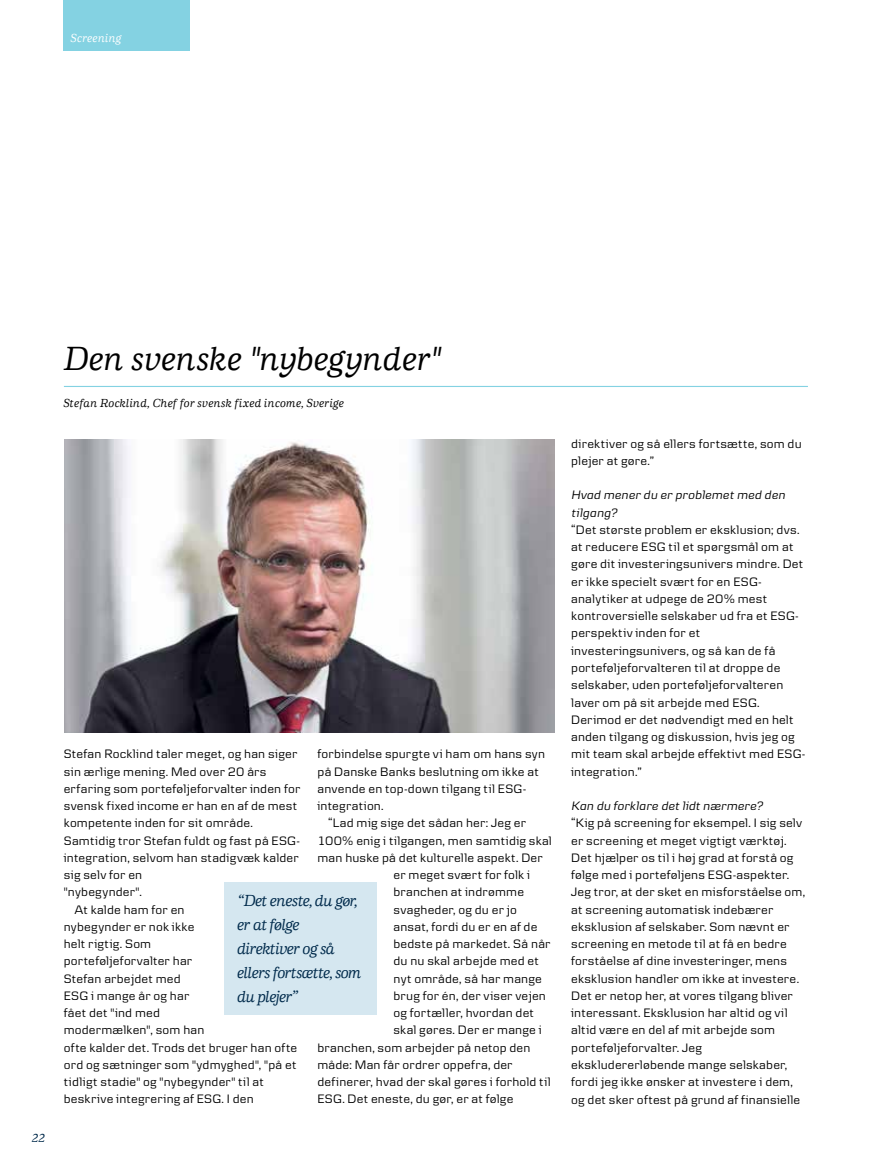
<style>
.page{position:relative;width:893px;height:1170px;background:#fff}
.page>*{position:absolute;margin:0;border:0;box-sizing:border-box;transform-origin:0 0}
.t1{font:italic 500 34.5px "Danske Human";color:#000}
.t2{font:italic 500 16.5px/24px "Danske Human";letter-spacing:-.035em;color:#002a4b}
.t3{font:12.75px/17.2px "Danske Text";letter-spacing:.015em;color:#000}
.t4{font:italic 12.75px/17.2px "Danske Text";letter-spacing:.01em;color:#000}
.t5{font:italic 500 12px "Danske Human";letter-spacing:.015em;color:#000}
.t6{font:italic 500 12px "Danske Human";letter-spacing:.02em;color:#fff}
.t7{font:italic 500 12px "Danske Human";color:#002a4b}
</style>
<div class="page">
<img style="left:64px;top:439px;width:490px;height:293px">
<div style="left:224px;top:881px;width:152px;height:133px;background:#d5e7f0"></div>
<div style="left:63px;top:0;width:127px;height:50px;background:#84d2e2"></div>
<hr style="left:64px;top:386px;width:744px;height:1px;background:#84d2e2">
<p class="t6" style="left:71px;top:32px;width:52px">Screening</p>
<h1 class="t1" style="left:64px;top:339px;width:378px">Den svenske "nybegynder"</h1>
<p class="t5" style="left:63px;top:396px;width:282px">Stefan Rocklind, Chef for svensk fixed income, Sverige</p>
<p class="t7" style="left:32px;top:1131px;width:14px">22</p>
<p class="t3" style="left:64px;top:745px;width:235px">Stefan Rocklind taler meget, og han siger</p>
<p class="t3" style="left:64px;top:762px;width:204px">sin ærlige mening. Med over 20 års</p>
<p class="t3" style="left:64px;top:779px;width:238px">erfaring som porteføljeforvalter inden for</p>
<p class="t3" style="left:64px;top:796px;width:235px">svensk fixed income er han en af de mest</p>
<p class="t3" style="left:64px;top:814px;width:191px">kompetente inden for sit område.</p>
<p class="t3" style="left:64px;top:831px;width:238px">Samtidig tror Stefan fuldt og fast på ESG-</p>
<p class="t3" style="left:64px;top:848px;width:237px">integration, selvom han stadigvæk kalder</p>
<p class="t3" style="left:64px;top:865px;width:80px">sig selv for en</p>
<p class="t3" style="left:64px;top:883px;width:80px">"nybegynder".</p>
<p class="t3" style="left:74px;top:900px;width:112px">At kalde ham for en</p>
<p class="t3" style="left:64px;top:917px;width:132px">nybegynder er nok ikke</p>
<p class="t3" style="left:64px;top:934px;width:89px">helt rigtig. Som</p>
<p class="t3" style="left:64px;top:952px;width:130px">porteføljeforvalter har</p>
<p class="t3" style="left:64px;top:969px;width:118px">Stefan arbejdet med</p>
<p class="t3" style="left:64px;top:986px;width:127px">ESG i mange år og har</p>
<p class="t3" style="left:64px;top:1003px;width:98px">fået det "ind med</p>
<p class="t3" style="left:64px;top:1021px;width:142px">modermælken", som han</p>
<p class="t3" style="left:64px;top:1038px;width:235px">ofte kalder det. Trods det bruger han ofte</p>
<p class="t3" style="left:64px;top:1055px;width:234px">ord og sætninger som "ydmyghed", "på et</p>
<p class="t3" style="left:64px;top:1072px;width:202px">tidligt stadie" og "nybegynder" til at</p>
<p class="t3" style="left:64px;top:1090px;width:191px">beskrive integrering af ESG. I den</p>
<p class="t3" style="left:317px;top:745px;width:229px">forbindelse spurgte vi ham om hans syn på Danske Banks beslutning om ikke at anvende en top-down tilgang til ESG&shy;integration.</p>
<p class="t3" style="left:328px;top:814px;width:200px">“Lad mig sige det sådan her: Jeg er</p>
<p class="t3" style="left:317px;top:831px;width:236px">100% enig i tilgangen, men samtidig skal</p>
<p class="t3" style="left:317px;top:848px;width:227px">man huske på det kulturelle aspekt. Der</p>
<p class="t3" style="left:393px;top:865px;width:138px">er meget svært for folk i</p>
<p class="t3" style="left:393px;top:883px;width:132px">branchen at indrømme</p>
<p class="t3" style="left:393px;top:900px;width:125px">svagheder, og du er jo</p>
<p class="t3" style="left:393px;top:917px;width:145px">ansat, fordi du er en af de</p>
<p class="t3" style="left:393px;top:934px;width:159px">bedste på markedet. Så når</p>
<p class="t3" style="left:393px;top:952px;width:147px">du nu skal arbejde med et</p>
<p class="t3" style="left:393px;top:969px;width:150px">nyt område, så har mange</p>
<p class="t3" style="left:393px;top:986px;width:154px">brug for én, der viser vejen</p>
<p class="t3" style="left:393px;top:1003px;width:142px">og fortæller, hvordan det</p>
<p class="t3" style="left:393px;top:1021px;width:150px">skal gøres. Der er mange i</p>
<p class="t3" style="left:317px;top:1038px;width:214px">branchen, som arbejder på netop den</p>
<p class="t3" style="left:317px;top:1055px;width:197px">måde: Man får ordrer oppefra, der</p>
<p class="t3" style="left:317px;top:1072px;width:235px">definerer, hvad der skal gøres i forhold til</p>
<p class="t3" style="left:317px;top:1090px;width:197px">ESG. Det eneste, du gør, er at følge</p>
<p class="t2" style="left:237px;top:888px;width:126px">“Det eneste, du gør, er at følge direktiver og så ellers fortsætte, som du plejer”</p>
<p class="t3" style="left:571px;top:434px;width:232px">direktiver og så ellers fortsætte, som du plejer at gøre.”</p>
<p class="t4" style="left:571px;top:486px;width:215px">Hvad mener du er problemet med den tilgang?</p>
<p class="t3" style="left:571px;top:520px;width:236px">“Det største problem er eksklusion; dvs. at reducere ESG til et spørgsmål om at gøre dit investeringsunivers mindre. Det er ikke specielt svært for en ESG&shy;analytiker at udpege de 20% mest kontroversielle selskaber ud fra et ESG&shy;perspektiv inden for et investeringsunivers, og så kan de få porteføljeforvalteren til at droppe de selskaber, uden porteføljeforvalteren laver om på sit arbejde med ESG.<br>Derimod er det nødvendigt med en helt anden tilgang og diskussion, hvis jeg og mit team skal arbejde effektivt med ESG&shy;integration.”</p>
<p class="t4" style="left:571px;top:796px;width:193px">Kan du forklare det lidt nærmere?</p>
<p class="t3" style="left:571px;top:814px;width:236px">“Kig på screening for eksempel. I sig selv er screening et meget vigtigt værktøj.<br>Det hjælper os til i høj grad at forstå og følge med i porteføljens ESG-aspekter.<br>Jeg tror, at der sket en misforståelse om, at screening automatisk indebærer eksklusion af selskaber. Som nævnt er screening en metode til at få en bedre forståelse af dine investeringer, mens eksklusion handler om ikke at investere.<br>Det er netop her, at vores tilgang bliver interessant. Eksklusion har altid og vil altid være en del af mit arbejde som porteføljeforvalter. Jeg ekskludererløbende mange selskaber, fordi jeg ikke ønsker at investere i dem, og det sker oftest på grund af finansielle</p>
</div>
